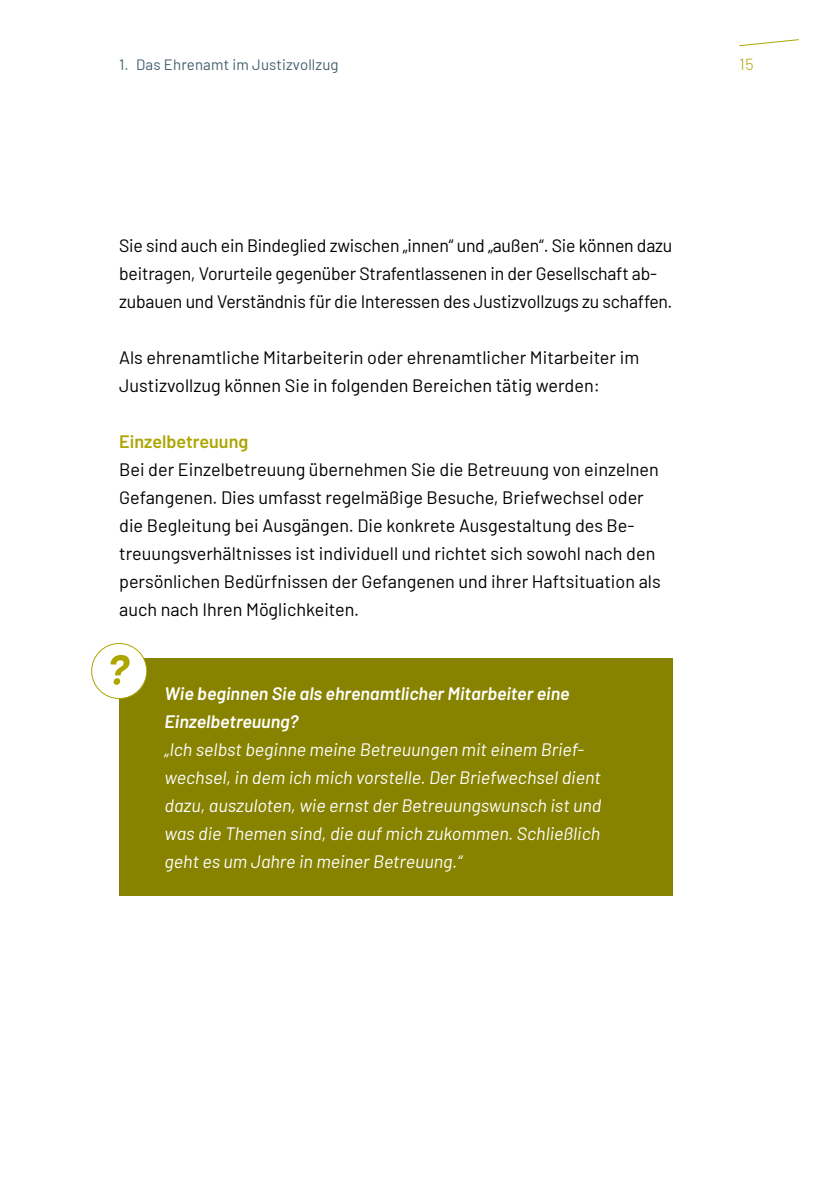
<style>
.page{position:relative;width:840px;height:1191px;background:#fff}
.page>*{position:absolute;margin:0;border:0;box-sizing:border-box;transform-origin:0 0}
.Innenseiten_P_STMJ_Copy{font:18px/28px "Barlow";color:#000}
.Innenseiten_P_STMJ_Frage_Copy_Stg_ohne_V{font:italic 18px/28px "Barlow";color:#fff}
.Innenseiten_P_STMJ_Frage_Copy_Stg_ohne_N{font:italic 600 18px/28px "Barlow";color:#fff}
.Innenseiten_H3_STMJ_Subsubline{font:600 18px "Barlow";color:#ada500}
.t1{font:300 16px "Barlow";color:#ada500}
.t2{font:15px "Barlow";letter-spacing:.01em;color:#445f6b}
</style>
<div class="page">
<svg style="left:739px;top:39px;width:60px;height:8px"></svg>
<div style="left:119px;top:658px;width:553px;height:97px;background:#878200"></div>
<div style="left:119px;top:714px;width:553px;height:181px;background:#878200"></div>
<div style="left:92px;top:643px;width:55px;height:55px;background:#fff;border-radius:50%"></div>
<div style="left:91px;top:643px;width:56px;height:56px;border:1px solid #ada500;border-radius:50%"></div>
<svg style="left:110px;top:655px;width:19px;height:30px"></svg>
<p class="t2" style="left:119px;top:54px;width:221px">1. Das Ehrenamt im Justizvollzug</p>
<p class="t1" style="left:738px;top:53px;width:16px">15</p>
<p class="Innenseiten_P_STMJ_Copy" style="left:119px;top:230px;width:554px">Sie sind auch ein Bindeglied zwischen „innen“ und „außen“. Sie können dazu beitragen, Vorurteile gegenüber Strafentlassenen in der Gesellschaft ab&shy;zubauen und Verständnis für die Interessen des Justizvollzugs zu schaffen.</p>
<p class="Innenseiten_P_STMJ_Copy" style="left:119px;top:342px;width:521px">Als ehrenamtliche Mitarbeiterin oder ehrenamtlicher Mitarbeiter im<br>Justizvollzug können Sie in folgenden Bereichen tätig werden:</p>
<h2 class="Innenseiten_H3_STMJ_Subsubline" style="left:119px;top:428px;width:131px">Einzelbetreuung</h2>
<p class="Innenseiten_P_STMJ_Copy" style="left:119px;top:454px;width:542px">Bei der Einzelbetreuung übernehmen Sie die Betreuung von einzelnen Gefangenen. Dies umfasst regelmäßige Besuche, Briefwechsel oder die Begleitung bei Ausgängen. Die konkrete Ausgestaltung des Be&shy;treuungsverhältnisses ist individuell und richtet sich sowohl nach den persönlichen Bedürfnissen der Gefangenen und ihrer Haftsituation als auch nach Ihren Möglichkeiten.</p>
<p class="Innenseiten_P_STMJ_Frage_Copy_Stg_ohne_N" style="left:164px;top:678px;width:406px">Wie beginnen Sie als ehrenamtlicher Mitarbeiter eine<br>Einzelbetreuung?</p>
<p class="Innenseiten_P_STMJ_Frage_Copy_Stg_ohne_V" style="left:164px;top:734px;width:438px">„Ich selbst beginne meine Betreuungen mit einem Brief&shy;wechsel, in dem ich mich vorstelle. Der Briefwechsel dient dazu, auszuloten, wie ernst der Betreuungswunsch ist und was die Themen sind, die auf mich zukommen. Schließlich geht es um Jahre in meiner Betreuung.“</p>
</div>
